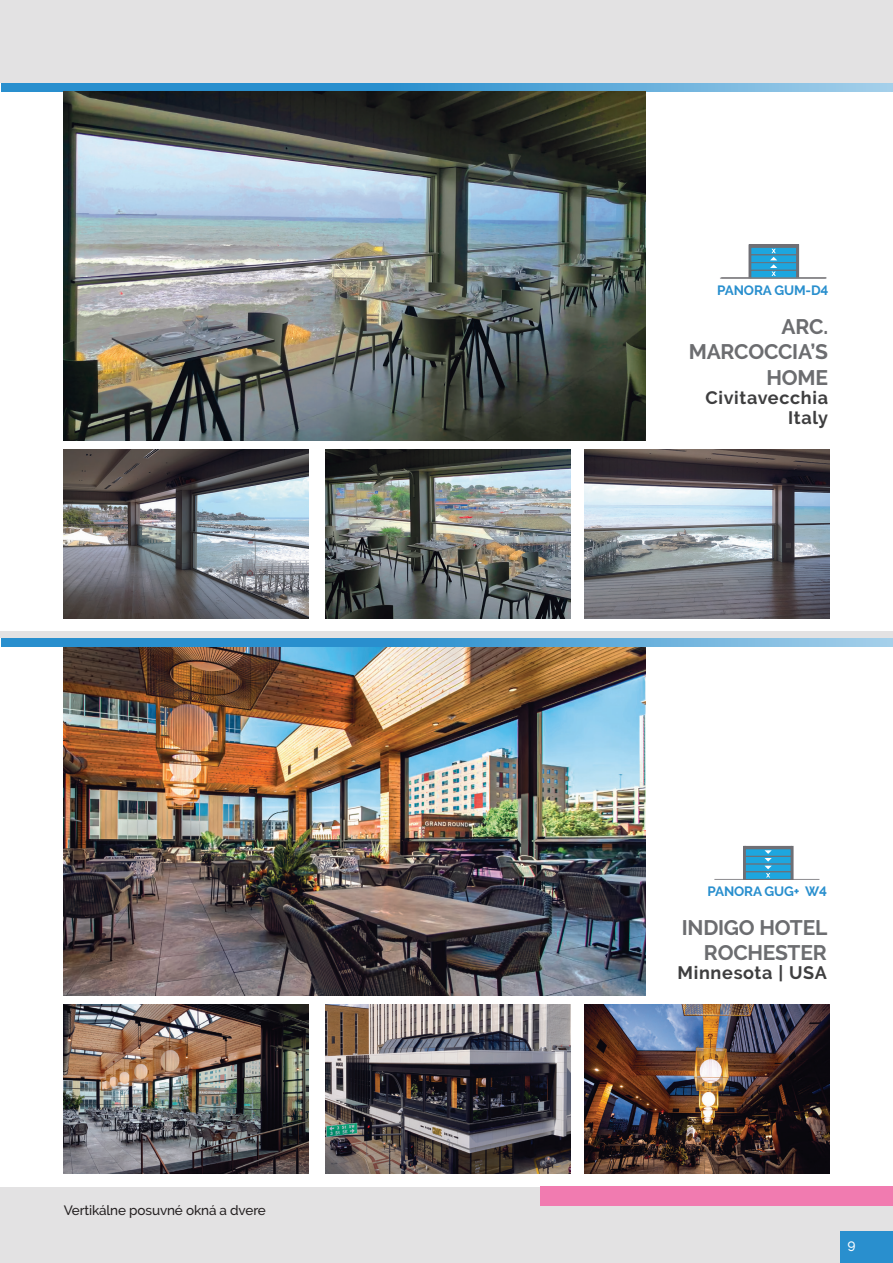
<style>
.page{position:relative;width:893px;height:1263px;background:#e3e2e3}
.page>*{position:absolute;margin:0;border:0;box-sizing:border-box;transform-origin:0 0}
.t1{font:700 21px/25.2px "Raleway";letter-spacing:-.01em;color:#6c6d70;text-align:right}
.t2{font:700 18px/19.5px "Raleway";letter-spacing:.035em;color:#3e3e3f;text-align:right}
.t3{font:500 13.5px "Raleway";letter-spacing:-.01em;color:#231f20}
.t4{font:700 13.5px "Raleway";letter-spacing:-.01em;color:#298fce}
.t5{font:500 13.5px "Raleway";color:#fff}
</style>
<div class="page">
<div style="left:0;top:83px;width:893px;height:548px;background:#fff"></div>
<div style="left:0;top:638px;width:893px;height:548px;background:#fff"></div>
<svg style="left:1px;top:638px;width:892px;height:9px;background:#4ca1d5"></svg>
<img style="left:64px;top:647px;width:581px;height:349px">
<img style="left:64px;top:1005px;width:244px;height:168px">
<img style="left:325px;top:1005px;width:245px;height:168px">
<img style="left:585px;top:1005px;width:244px;height:168px">
<svg style="left:1px;top:83px;width:892px;height:9px;background:#4b99c8"></svg>
<img style="left:64px;top:92px;width:581px;height:348px">
<img style="left:64px;top:450px;width:244px;height:168px">
<img style="left:325px;top:450px;width:245px;height:168px">
<img style="left:585px;top:450px;width:244px;height:168px">
<div style="left:841px;top:1231px;width:52px;height:32px;background:#298fce"></div>
<div style="left:540px;top:1186px;width:353px;height:20px;background:#f17bb0"></div>
<hr style="left:714px;top:879px;width:105px;height:1px;background:#8c8b8e">
<div style="left:745px;top:849px;width:46px;height:7px;background:#1da6df"></div>
<div style="left:745px;top:856px;width:46px;height:8px;background:#1da6df"></div>
<div style="left:745px;top:856px;width:46px;height:8px;border:1px solid #6f6f75"></div>
<div style="left:745px;top:864px;width:46px;height:8px;background:#1da6df"></div>
<div style="left:745px;top:864px;width:46px;height:8px;border:1px solid #6f6f75"></div>
<div style="left:745px;top:872px;width:46px;height:7px;background:#1da6df"></div>
<div style="left:745px;top:872px;width:46px;height:8px;border:1px solid #6f6f75"></div>
<div style="left:745px;top:846px;width:46px;height:3px;border:1px solid #6f6f75"></div>
<div style="left:743px;top:846px;width:2px;height:34px;border:1px solid #6f6f75"></div>
<div style="left:791px;top:846px;width:2px;height:34px;border:1px solid #6f6f75"></div>
<svg style="left:764px;top:850px;width:8px;height:27px"></svg>
<hr style="left:721px;top:278px;width:105px;height:1px;background:#8c8b8e">
<div style="left:750px;top:247px;width:47px;height:8px;background:#1da6df"></div>
<div style="left:750px;top:247px;width:47px;height:8px;border:1px solid #6f6f75"></div>
<div style="left:750px;top:255px;width:47px;height:8px;background:#1da6df"></div>
<div style="left:750px;top:263px;width:47px;height:7px;background:#1da6df"></div>
<div style="left:750px;top:262px;width:47px;height:8px;border:1px solid #6f6f75"></div>
<div style="left:750px;top:270px;width:47px;height:8px;background:#1da6df"></div>
<div style="left:750px;top:270px;width:47px;height:8px;border:1px solid #6f6f75"></div>
<div style="left:750px;top:245px;width:47px;height:2px;border:1px solid #6f6f75"></div>
<div style="left:749px;top:245px;width:2px;height:33px;border:1px solid #6f6f75"></div>
<div style="left:797px;top:245px;width:2px;height:33px;border:1px solid #6f6f75"></div>
<svg style="left:770px;top:249px;width:7px;height:27px"></svg>
<hr style="left:720px;top:278px;width:105px;height:1px;background:#8c8b8e">
<p class="t3" style="left:64px;top:1202px;width:204px">Vertikálne posuvné okná a dvere</p>
<p class="t4" style="left:717px;top:282px;width:113px">PANORA GUM-D4</p>
<p class="t1" style="left:689px;top:314px;width:141px">ARC.<br>MARCOCCIA’S<br>HOME</p>
<p class="t2" style="left:706px;top:388px;width:124px">Civitavecchia<br>Italy</p>
<p class="t4" style="left:707px;top:884px;width:121px">PANORA GUG+ W4</p>
<p class="t1" style="left:682px;top:915px;width:147px">INDIGO HOTEL<br>ROCHESTER</p>
<p class="t2" style="left:677px;top:963px;width:151px">Minnesota | USA</p>
<p class="t5" style="left:847px;top:1238px;width:10px">9</p>
</div>
